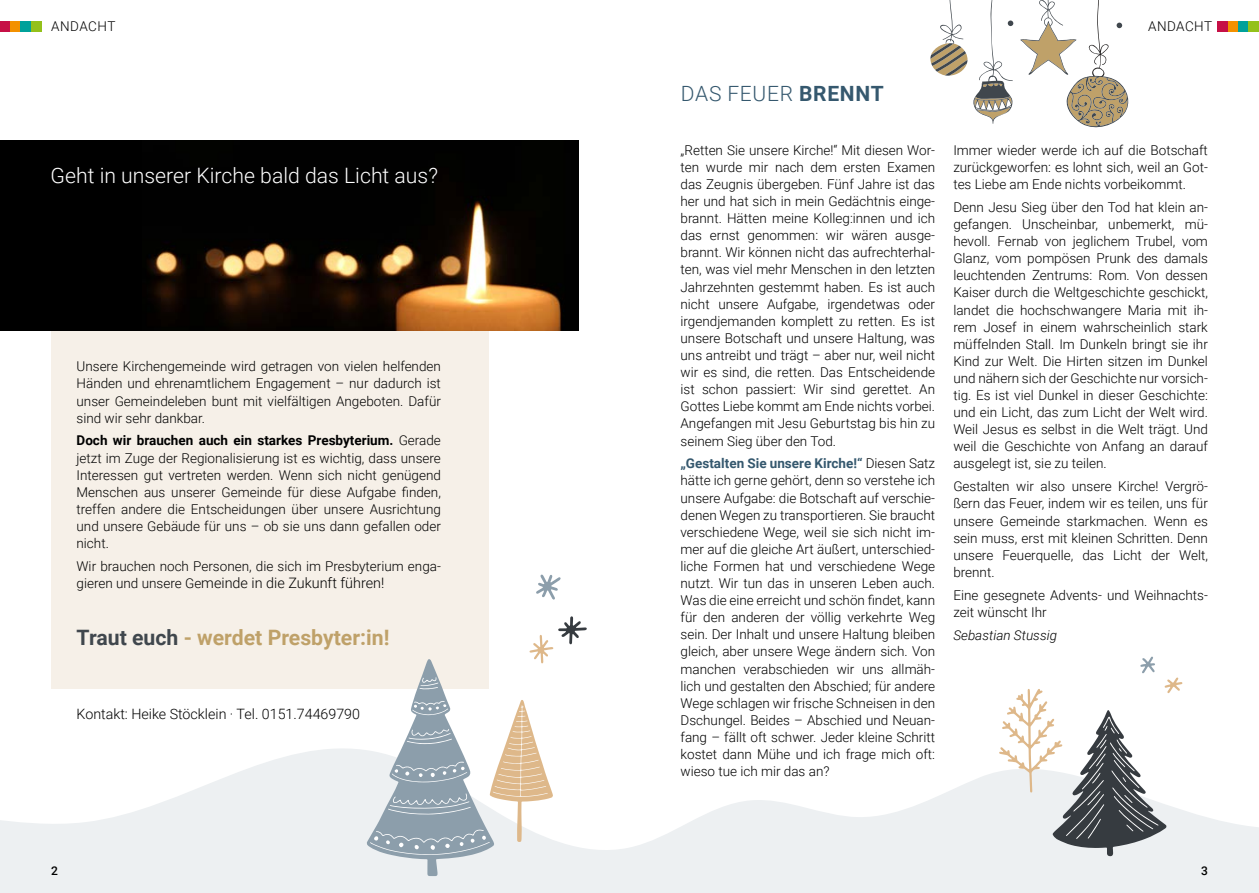
<style>
.page{position:relative;width:1259px;height:893px;background:#fff}
.page>*{position:absolute;margin:0;border:0;box-sizing:border-box;transform-origin:0 0}
.t1{font:300 21.15px "Roboto";color:#fff}
.t2{font:700 21.15px "Roboto";color:#bfa169}
.t3{font:300 21px "Roboto";letter-spacing:.035em;color:#35586e}
.t4{font:300 14.4px "Roboto";color:#000}
.t5{font:300 14.25px "Roboto";color:#000}
.t6{font:300 13.5px/17.1px "Roboto";color:#000;text-align:justify}
.t7{font:italic 300 13.5px "Roboto";color:#000}
.t8{font:300 13.5px "Roboto";letter-spacing:.03em;color:#000}
.t9{font:500 12px "Roboto";color:#000}
.s1{font-weight:700}
.s2{font-size:13.5px}
.s3{color:#40474d}
.s4{font-weight:700;color:#35586e}
</style>
<div class="page">
<svg style="left:0;top:748px;width:1259px;height:145px;fill:#edf0f2"></svg>
<svg style="left:999px;top:657px;width:183px;height:199px"></svg>
<svg style="left:536px;top:574px;width:24px;height:26px"></svg>
<div style="left:1217px;top:21px;width:11px;height:11px;background:#c61046"></div>
<div style="left:1228px;top:21px;width:10px;height:11px;background:#f39100"></div>
<div style="left:1238px;top:21px;width:10px;height:11px;background:#00a19a"></div>
<div style="left:1248px;top:21px;width:11px;height:11px;background:#94c11a"></div>
<div style="left:0;top:21px;width:10px;height:11px;background:#c61046"></div>
<div style="left:10px;top:21px;width:11px;height:11px;background:#f39100"></div>
<div style="left:21px;top:21px;width:10px;height:11px;background:#00a19a"></div>
<div style="left:31px;top:21px;width:10px;height:11px;background:#94c11a"></div>
<div style="left:52px;top:207px;width:437px;height:482px;background:#f6f0e8"></div>
<div style="left:0;top:140px;width:578px;height:191px;background:#000"></div>
<img style="left:147px;top:199px;width:415px;height:132px">
<svg style="left:1020px;top:0;width:109px;height:128px"></svg>
<svg style="left:930px;top:0;width:83px;height:124px"></svg>
<svg style="left:366px;top:616px;width:221px;height:260px"></svg>
<p class="t8" style="left:51px;top:17px;width:66px">ANDACHT</p>
<p class="t8" style="left:1148px;top:17px;width:66px">ANDACHT</p>
<h1 class="t1" style="left:51px;top:161px;width:389px">Geht in unserer Kirche bald das Licht aus?</h1>
<p class="t6" style="left:77px;top:357px;width:366px">Unsere Kirchengemeinde wird getragen von vielen helfenden Händen und ehrenamtlichem Engagement – nur dadurch ist unser Gemeindeleben bunt mit vielfältigen Angeboten. Dafür sind wir sehr dankbar.</p>
<p class="t6" style="left:77px;top:432px;width:366px"><span class="s1">Doch wir brauchen auch ein starkes Presbyterium.</span> Gerade jetzt im Zuge der Regionalisierung ist es wichtig, dass unsere Interessen gut vertreten werden. Wenn sich nicht genügend Menschen aus unserer Gemeinde für diese Aufgabe finden, treffen andere die Entscheidungen über unsere Ausrichtung und unsere Gebäude für uns – ob sie uns dann gefallen oder nicht.</p>
<p class="t6" style="left:77px;top:557px;width:366px">Wir brauchen noch Personen, die sich im Presbyterium enga-</p>
<p class="t4" style="left:77px;top:573px;width:309px"><span class="s2">gieren und unsere Ge</span>meinde in die Zukunft führen!</p>
<h1 class="t2" style="left:77px;top:623px;width:314px"><span class="s3">Traut euch</span> - werdet Presbyter:in!</h1>
<p class="t5" style="left:77px;top:704px;width:285px">Kontakt: Heike Stöcklein · Tel. 0151.74469790</p>
<h2 class="t3" style="left:681px;top:79px;width:204px">DAS FEUER <span class="s1">BRENNT</span></h2>
<p class="t6" style="left:680px;top:141px;width:256px">„Retten Sie unsere Kirche!“ Mit diesen Wor&shy;ten wurde mir nach dem ersten Examen das Zeugnis übergeben. Fünf Jahre ist das her und hat sich in mein Gedächtnis einge&shy;brannt. Hätten meine Kolleg:innen und ich das ernst genommen: wir wären ausge&shy;brannt. Wir können nicht das aufrechterhal&shy;ten, was viel mehr Menschen in den letzten Jahrzehnten gestemmt haben. Es ist auch nicht unsere Aufgabe, irgendetwas oder irgendjemanden komplett zu retten. Es ist unsere Botschaft und unsere Haltung, was uns antreibt und trägt – aber nur, weil nicht wir es sind, die retten. Das Entscheidende ist schon passiert: Wir sind gerettet. An Gottes Liebe kommt am Ende nichts vorbei.<br>Angefangen mit Jesu Geburtstag bis hin zu seinem Sieg über den Tod.</p>
<p class="t6" style="left:680px;top:454px;width:256px"><span class="s4">„Gestalten Sie unsere Kirche!“</span> Diesen Satz hätte ich gerne gehört, denn so verstehe ich unsere Aufgabe: die Botschaft auf verschie&shy;denen Wegen zu transportieren. Sie braucht verschiedene Wege, weil sie sich nicht im&shy;mer auf die gleiche Art äußert, unterschied&shy;liche Formen hat und verschiedene Wege nutzt. Wir tun das in unseren Leben auch.<br>Was die eine erreicht und schön findet, kann für den anderen der völlig verkehrte Weg sein. Der Inhalt und unsere Haltung bleiben gleich, aber unsere Wege ändern sich. Von manchen verabschieden wir uns allmäh&shy;lich und gestalten den Abschied; für andere Wege schlagen wir frische Schneisen in den Dschungel. Beides – Abschied und Neuan&shy;fang – fällt oft schwer. Jeder kleine Schritt kostet dann Mühe und ich frage mich oft: wieso tue ich mir das an?</p>
<p class="t6" style="left:953px;top:141px;width:256px">Immer wieder werde ich auf die Botschaft zurückgeworfen: es lohnt sich, weil an Got&shy;tes Liebe am Ende nichts vorbeikommt.</p>
<p class="t6" style="left:953px;top:198px;width:256px">Denn Jesu Sieg über den Tod hat klein an&shy;gefangen. Unscheinbar, unbemerkt, mü&shy;hevoll. Fernab von jeglichem Trubel, vom Glanz, vom pompösen Prunk des damals leuchtenden Zentrums: Rom. Von dessen Kaiser durch die Weltgeschichte geschickt, landet die hochschwangere Maria mit ih&shy;rem Josef in einem wahrscheinlich stark müffelnden Stall. Im Dunkeln bringt sie ihr Kind zur Welt. Die Hirten sitzen im Dunkel und nähern sich der Geschichte nur vorsich&shy;tig. Es ist viel Dunkel in dieser Geschichte: und ein Licht, das zum Licht der Welt wird.<br>Weil Jesus es selbst in die Welt trägt. Und weil die Geschichte von Anfang an darauf ausgelegt ist, sie zu teilen.</p>
<p class="t6" style="left:953px;top:477px;width:256px">Gestalten wir also unsere Kirche! Vergrö&shy;ßern das Feuer, indem wir es teilen, uns für unsere Gemeinde starkmachen. Wenn es sein muss, erst mit kleinen Schritten. Denn unsere Feuerquelle, das Licht der Welt, brennt.</p>
<p class="t6" style="left:953px;top:586px;width:256px">Eine gesegnete Advents- und Weihnachts&shy;zeit wünscht Ihr</p>
<p class="t7" style="left:953px;top:625px;width:105px">Sebastian Stussig</p>
<p class="t9" style="left:51px;top:863px;width:8px">2</p>
<p class="t9" style="left:1201px;top:863px;width:8px">3</p>
</div>
